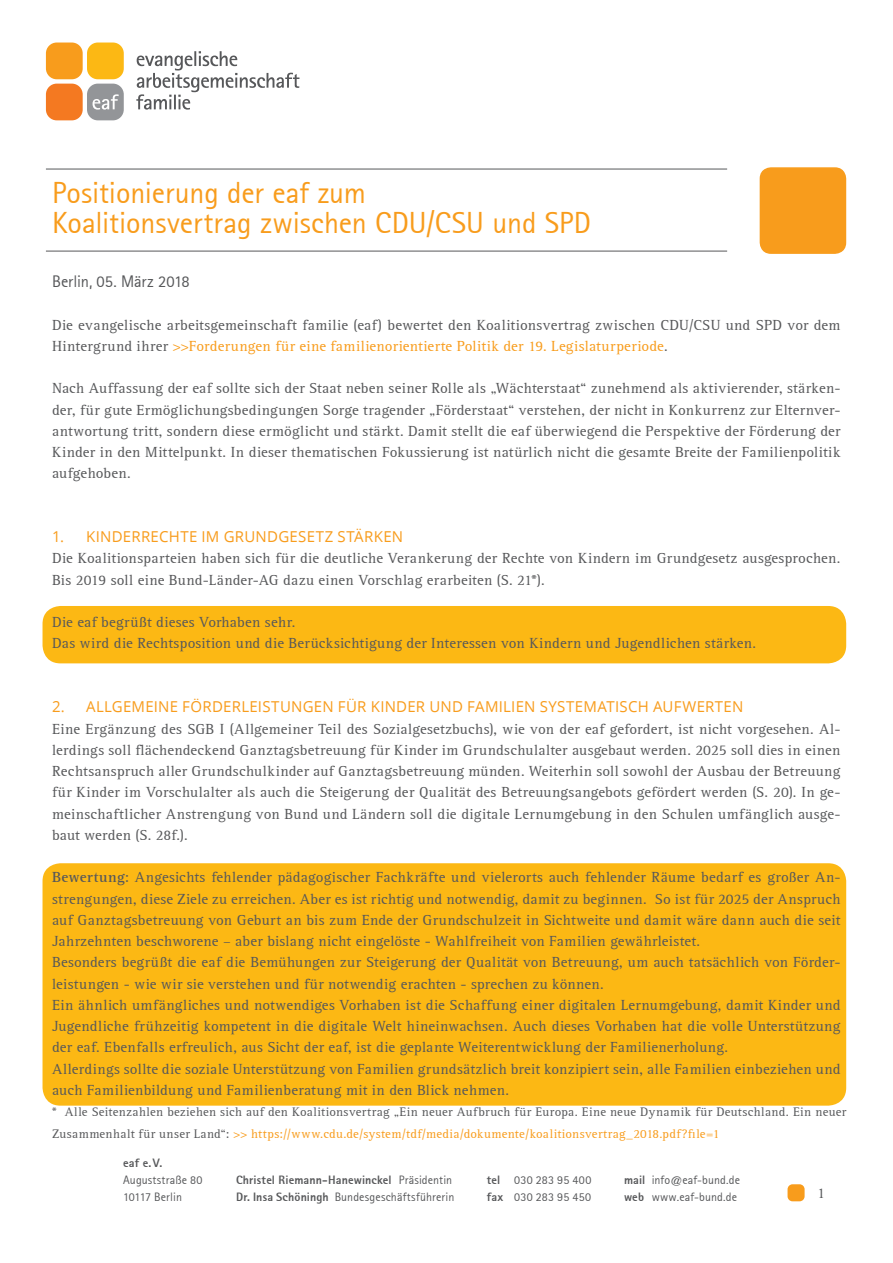
<style>
.page{position:relative;width:893px;height:1263px;background:#fff}
.page>*{position:absolute;margin:0;border:0;box-sizing:border-box;transform-origin:0 0}
.t1{font:30px/30px "Rotis Sans Serif";letter-spacing:-.005em;color:#f89c1c}
.t2{font:16.5px "Rotis Sans Serif";letter-spacing:-.005em;color:#57585a}
.t3{font:15px/21.3px "Rotis Serif";letter-spacing:.02em;color:#57585a}
.t4{font:15px "Open Sans";letter-spacing:.015em;color:#f89c1c}
.t5{font:12.75px/21.3px "Rotis Serif";letter-spacing:.03em;color:#57585a}
.t6{font:12px/17px "Rotis Sans Serif";letter-spacing:.01em;color:#57585a}
.t7{font:800 12px/17px "Rotis Sans Serif";letter-spacing:.01em;color:#57585a}
.s1{color:#f89c1c}
.s2{font-weight:700}
.s3{font-weight:400}
.s4{font-weight:800}
</style>
<div class="page">
<svg style="left:787px;top:1184px;width:18px;height:17px"></svg>
<hr style="left:46px;top:251px;width:681px;height:1px;background:#57585a">
<hr style="left:46px;top:169px;width:681px;height:1px;background:#57585a">
<div style="left:43px;top:863px;width:803px;height:243px;background:#fcb814;border-radius:18px"></div>
<div style="left:43px;top:606px;width:803px;height:57px;background:#fcb814;border-radius:18px"></div>
<div style="left:760px;top:168px;width:85px;height:85px;background:#f89c1c;border-radius:11px"></div>
<div style="left:760px;top:167px;width:86px;height:87px;border:2px solid #f89c1c;border-radius:11px"></div>
<svg style="left:136px;top:51px;width:163px;height:59px"></svg>
<svg style="left:46px;top:43px;width:78px;height:77px"></svg>
<h1 class="t1" style="left:52px;top:177px;width:541px">Positionierung der eaf zum<br>Koalitionsvertrag zwischen CDU/CSU und SPD</h1>
<p class="t2" style="left:52px;top:272px;width:139px">Berlin, 05. März 2018</p>
<p class="t3" style="left:52px;top:314px;width:790px">Die evangelische arbeitsgemeinschaft familie (eaf) bewertet den Koalitionsvertrag zwischen CDU/CSU und SPD vor dem<br>Hintergrund ihrer <span class="s1">&gt;&gt;Forderungen für eine familienorientierte Politik der 19. Legislaturperiode</span>.</p>
<p class="t3" style="left:52px;top:378px;width:790px;text-align:justify">Nach Auffassung der eaf sollte sich der Staat neben seiner Rolle als „Wächterstaat“ zunehmend als aktivierender, stärken&shy;der, für gute Ermöglichungsbedingungen Sorge tragender „Förderstaat“ verstehen, der nicht in Konkurrenz zur Elternver&shy;antwortung tritt, sondern diese ermöglicht und stärkt. Damit stellt die eaf überwiegend die Perspektive der Förderung der Kinder in den Mittelpunkt. In dieser thematischen Fokussierung ist natürlich nicht die gesamte Breite der Familienpolitik aufgehoben.</p>
<p class="t4" style="left:52px;top:529px;width:353px">1. KINDERRECHTE IM GRUNDGESETZ STÄRKEN</p>
<p class="t3" style="left:52px;top:548px;width:790px">Die Koalitionsparteien haben sich für die deutliche Verankerung der Rechte von Kindern im Grundgesetz ausgesprochen.<br>Bis 2019 soll eine Bund-Länder-AG dazu einen Vorschlag erarbeiten (S. 21*).</p>
<p class="t3" style="left:52px;top:612px;width:706px">Die eaf begrüßt dieses Vorhaben sehr.<br>Das wird die Rechtsposition und die Berücksichtigung der Interessen von Kindern und Jugendlichen stärken.</p>
<p class="t4" style="left:52px;top:699px;width:693px">2. ALLGEMEINE FÖRDERLEISTUNGEN FÜR KINDER UND FAMILIEN SYSTEMATISCH AUFWERTEN</p>
<p class="t3" style="left:52px;top:718px;width:790px;text-align:justify">Eine Ergänzung des SGB I (Allgemeiner Teil des Sozialgesetzbuchs), wie von der eaf gefordert, ist nicht vorgesehen. Al&shy;lerdings soll flächendeckend Ganztagsbetreuung für Kinder im Grundschulalter ausgebaut werden. 2025 soll dies in einen Rechtsanspruch aller Grundschulkinder auf Ganztagsbetreuung münden. Weiterhin soll sowohl der Ausbau der Betreuung für Kinder im Vorschulalter als auch die Steigerung der Qualität des Betreuungsangebots gefördert werden (S. 20). In ge&shy;meinschaftlicher Anstrengung von Bund und Ländern soll die digitale Lernumgebung in den Schulen umfänglich ausge&shy;baut werden (S. 28f.).</p>
<p class="t3" style="left:52px;top:867px;width:790px"><span class="s2">Bewertung</span>: Angesichts fehlender pädagogischer Fachkräfte und vielerorts auch fehlender Räume bedarf es großer An&shy;strengungen, diese Ziele zu erreichen. Aber es ist richtig und notwendig, damit zu beginnen. So ist für 2025 der Anspruch auf Ganztagsbetreuung von Geburt an bis zum Ende der Grundschulzeit in Sichtweite und damit wäre dann auch die seit Jahrzehnten beschworene – aber bislang nicht eingelöste - Wahlfreiheit von Familien gewährleistet.<br>Besonders begrüßt die eaf die Bemühungen zur Steigerung der Qualität von Betreuung, um auch tatsächlich von Förder&shy;leistungen - wie wir sie verstehen und für notwendig erachten - sprechen zu können.<br>Ein ähnlich umfängliches und notwendiges Vorhaben ist die Schaffung einer digitalen Lernumgebung, damit Kinder und Jugendliche frühzeitig kompetent in die digitale Welt hineinwachsen. Auch dieses Vorhaben hat die volle Unterstützung der eaf. Ebenfalls erfreulich, aus Sicht der eaf, ist die geplante Weiterentwicklung der Familienerholung.<br>Allerdings sollte die soziale Unterstützung von Familien grundsätzlich breit konzipiert sein, alle Familien einbeziehen und auch Familienbildung und Familienberatung mit in den Blick nehmen.</p>
<p class="t5" style="left:52px;top:1102px;width:796px">* Alle Seitenzahlen beziehen sich auf den Koalitionsvertrag „Ein neuer Aufbruch für Europa. Eine neue Dynamik für Deutschland. Ein neuer<br>Zusammenhalt für unser Land“: <span class="s1">&gt;&gt; https://www.cdu.de/system/tdf/media/dokumente/koalitionsvertrag_2018.pdf?file=1</span></p>
<p class="t7" style="left:123px;top:1154px;width:41px">eaf e.V.</p>
<p class="t6" style="left:123px;top:1171px;width:81px">Auguststraße 80<br>10117 Berlin</p>
<p class="t7" style="left:236px;top:1171px;width:220px">Christel Riemann-Hanewinckel <span class="s3">Präsidentin<br></span>Dr. Insa Schöningh <span class="s3">Bundesgeschäftsführerin</span></p>
<p class="t6" style="left:487px;top:1171px;width:106px"><span class="s4">tel</span> 030 283 95 400 <span class="s4">fax</span> 030 283 95 450</p>
<p class="t6" style="left:624px;top:1171px;width:118px"><span class="s4">mail</span> info@eaf-bund.de <span class="s4">web</span> www.eaf-bund.de</p>
<p class="t3" style="left:817px;top:1183px;width:9px">1</p>
</div>
